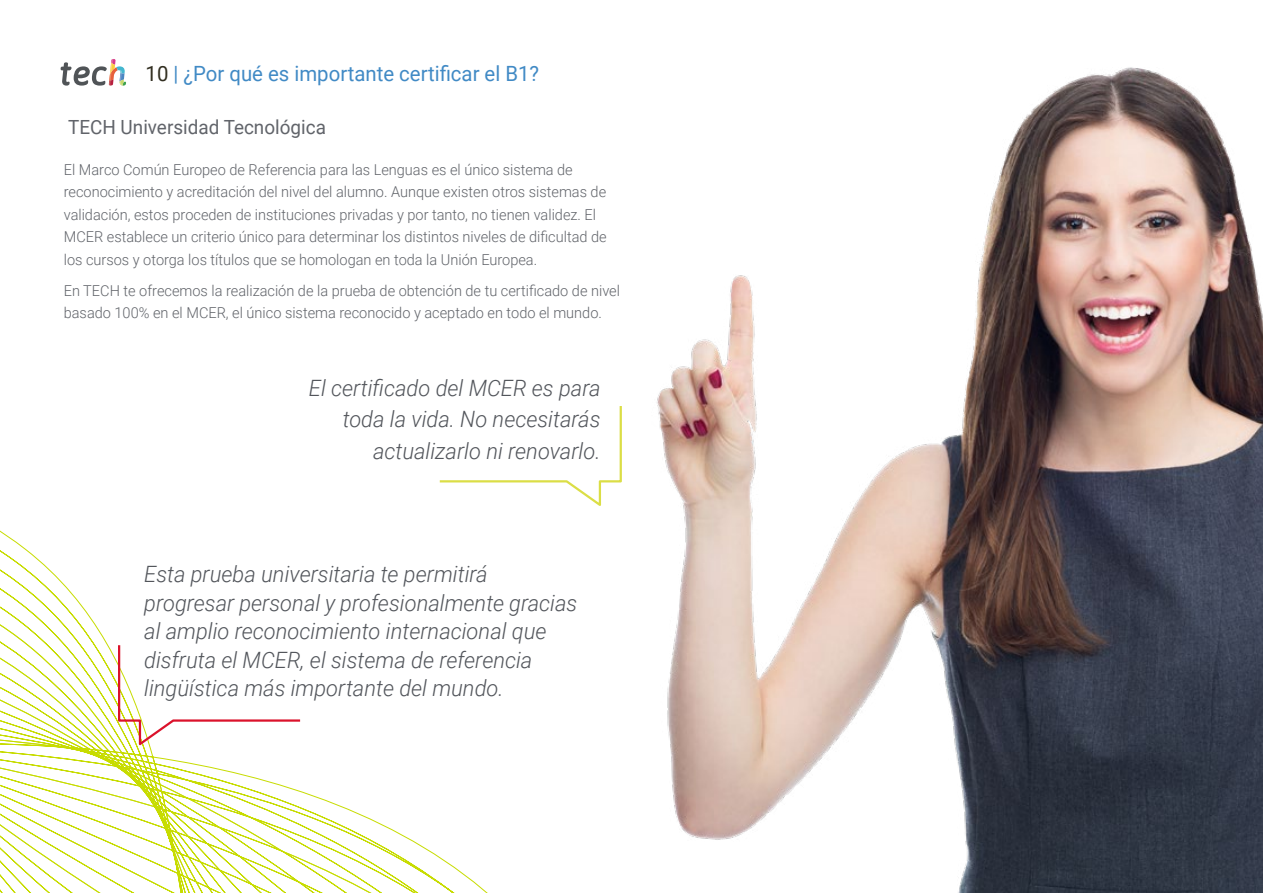
<style>
.page{position:relative;width:1263px;height:893px;background:#fff}
.page>*{position:absolute;margin:0;border:0;box-sizing:border-box;transform-origin:0 0}
.t1{font:italic 300 22.5px/28.5px "Roboto";color:#52555b}
.t2{font:21px "Roboto";color:#418ac5}
.t3{font:19.5px "Roboto";color:#61646a}
.t4{font:300 15px/22.5px "Roboto";color:#61646a}
.s1{color:#312e20}
</style>
<div class="page">
<svg style="left:61px;top:59px;width:65px;height:27px"></svg>
<img style="left:656px;top:67px;width:607px;height:826px">
<svg style="left:0;top:530px;width:488px;height:363px"></svg>
<svg style="left:117px;top:643px;width:185px;height:105px"></svg>
<svg style="left:439px;top:406px;width:183px;height:100px"></svg>
<h2 class="t2" style="left:146px;top:59px;width:395px"><span class="s1">10</span> | ¿Por qué es importante certificar el B1?</h2>
<h3 class="t3" style="left:68px;top:113px;width:259px">TECH Universidad Tecnológica</h3>
<p class="t4" style="left:64px;top:158px;width:544px">El Marco Común Europeo de Referencia para las Lenguas es el único sistema de reconocimiento y acreditación del nivel del alumno. Aunque existen otros sistemas de validación, estos proceden de instituciones privadas y por tanto, no tienen validez. El MCER establece un criterio único para determinar los distintos niveles de dificultad de los cursos y otorga los títulos que se homologan en toda la Unión Europea.</p>
<p class="t4" style="left:64px;top:279px;width:558px">En TECH te ofrecemos la realización de la prueba de obtención de tu certificado de nivel basado 100% en el MCER, el único sistema reconocido y aceptado en todo el mundo.</p>
<h1 class="t1" style="left:309px;top:371px;width:293px;line-height:31.5px;text-align:right">El certificado del MCER es para toda la vida. No necesitarás actualizarlo ni renovarlo.</h1>
<h1 class="t1" style="left:144px;top:559px;width:435px">Esta prueba universitaria te permitirá progresar personal y profesionalmente gracias al amplio reconocimiento internacional que disfruta el MCER, el sistema de referencia lingüística más importante del mundo.</h1>
</div>
